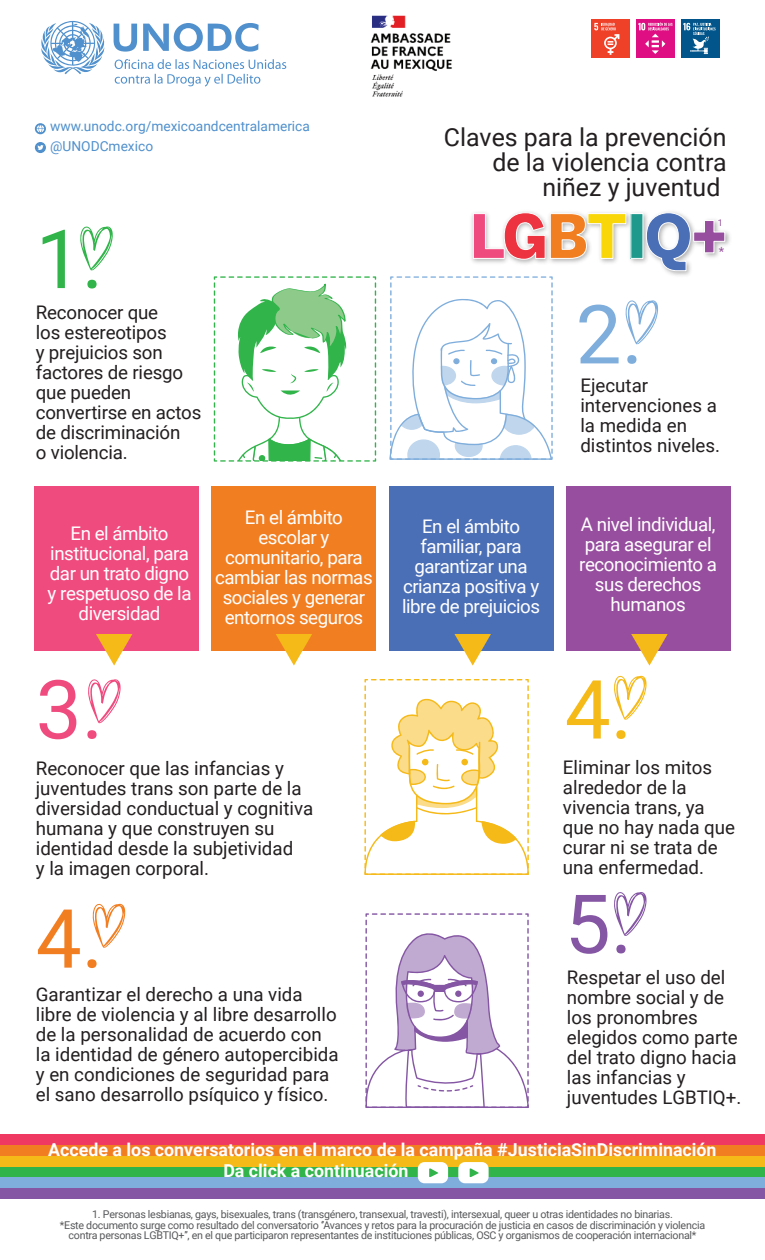
<style>
.page{position:relative;width:765px;height:1260px;background:#fff}
.page>*{position:absolute;margin:0;border:0;box-sizing:border-box;transform-origin:0 0}
.t1{font:81.62px "Roboto";color:#31b44a}
.t2{font:81.62px "Roboto";color:#f04b7f}
.t3{font:81.62px "Roboto";color:#f27e22}
.t4{font:81.62px "Roboto";color:#f5b918}
.t5{font:81.62px "Roboto";color:#8456a3}
.t6{font:81.62px "Roboto";color:#7faedc}
.t7{font:900 60.5px "Benton Sans";letter-spacing:-.05em;color:#f04b7f}
.t8{font:25px/25px "Roboto";color:#231f20;text-align:right}
.t9{font:18.75px/20px "Roboto";color:#231f20}
.t10{font:18.75px/20px "Roboto";letter-spacing:-.025em;color:#fff;text-align:center}
.t11{font:700 17.75px/21.2px "Roboto";color:#fff}
.t12{font:13.75px/20px "Roboto";color:#5090cc}
.t13{font:12.62px "Roboto";color:#974e9e}
.t14{font:10.75px/10.8px "Roboto";letter-spacing:-.025em;color:#57585a;text-align:center}
.t15{font:9.25px "Roboto";color:#974e9e}
.s1{color:#ee3340}
.s2{color:#f27e22}
.s3{color:#f9d607}
.s4{color:#1e998c}
.s5{color:#4b6fb6}
.s6{color:#974e9e}
</style>
<div class="page">
<img style="left:370px;top:15px;width:82px;height:82px">
<div style="left:35px;top:486px;width:164px;height:165px;background:#f04b7f"></div>
<div style="left:212px;top:486px;width:164px;height:165px;background:#f27e22"></div>
<div style="left:389px;top:486px;width:164px;height:165px;background:#4b6fb6"></div>
<div style="left:566px;top:486px;width:164px;height:165px;background:#974e9e"></div>
<svg style="left:365px;top:913px;width:164px;height:195px"></svg>
<svg style="left:364px;top:679px;width:165px;height:196px"></svg>
<svg style="left:389px;top:276px;width:164px;height:184px"></svg>
<svg style="left:96px;top:634px;width:36px;height:32px"></svg>
<svg style="left:276px;top:634px;width:36px;height:32px"></svg>
<svg style="left:454px;top:634px;width:37px;height:32px"></svg>
<svg style="left:631px;top:634px;width:37px;height:32px"></svg>
<svg style="left:88px;top:679px;width:33px;height:44px"></svg>
<svg style="left:614px;top:675px;width:33px;height:45px"></svg>
<svg style="left:614px;top:892px;width:33px;height:44px"></svg>
<svg style="left:93px;top:903px;width:32px;height:45px"></svg>
<svg style="left:80px;top:226px;width:33px;height:44px"></svg>
<svg style="left:625px;top:300px;width:33px;height:44px"></svg>
<svg style="left:214px;top:276px;width:162px;height:186px"></svg>
<img style="left:464px;top:211px;width:266px;height:68px">
<svg style="left:473px;top:212px;width:153px;height:48px"></svg>
<div style="left:631px;top:213px;width:12px;height:46px;border:1px solid #fff"></div>
<svg style="left:646px;top:212px;width:79px;height:59px"></svg>
<div style="left:591px;top:20px;width:39px;height:38px;background:#ef4028"></div>
<svg style="left:594px;top:23px;width:25px;height:32px"></svg>
<div style="left:636px;top:20px;width:39px;height:38px;background:#df0f83"></div>
<svg style="left:638px;top:22px;width:35px;height:32px"></svg>
<div style="left:681px;top:20px;width:38px;height:38px;background:#01558a"></div>
<svg style="left:683px;top:23px;width:33px;height:31px"></svg>
<svg style="left:35px;top:142px;width:11px;height:11px"></svg>
<svg style="left:35px;top:123px;width:11px;height:11px"></svg>
<svg style="left:41px;top:21px;width:245px;height:66px"></svg>
<div style="left:0;top:1134px;width:765px;height:11px;background:#ef3963"></div>
<div style="left:0;top:1145px;width:765px;height:11px;background:#f27e22"></div>
<div style="left:0;top:1156px;width:765px;height:11px;background:#f5b918"></div>
<div style="left:0;top:1167px;width:765px;height:11px;background:#31b44a"></div>
<div style="left:0;top:1177px;width:765px;height:11px;background:#80aedc"></div>
<div style="left:0;top:1188px;width:765px;height:11px;background:#8456a3"></div>
<svg style="left:418px;top:1162px;width:30px;height:21px"></svg>
<svg style="left:458px;top:1162px;width:31px;height:21px"></svg>
<p class="t12" style="left:50px;top:115px;width:261px">www.unodc.org/mexicoandcentralamerica @UNODCmexico</p>
<h1 class="t1" style="left:36px;top:202px;width:69px">1.</h1>
<p class="t9" style="left:36px;top:302px;width:167px">Reconocer que<br>los estereotipos<br>y prejuicios son factores de riesgo que pueden convertirse en actos de discriminación<br>o violencia.</p>
<h3 class="t8" style="left:444px;top:124px;width:284px">Claves para la prevención de la violencia contra niñez y juventud</h3>
<h2 class="t7" style="left:469px;top:200px;width:261px">L<span class="s1">G</span><span class="s2">B</span><span class="s3">T</span><span class="s4">I</span><span class="s5">Q</span><span class="s6">+</span></h2>
<p class="t15" style="left:718px;top:216px;width:7px">1</p>
<p class="t13" style="left:719px;top:243px;width:7px">*</p>
<h1 class="t6" style="left:576px;top:277px;width:69px">2.</h1>
<p class="t9" style="left:580px;top:375px;width:141px">Ejecutar intervenciones a la medida en distintos niveles.</p>
<p class="t10" style="left:48px;top:522px;width:146px">En el ámbito institucional, para dar un trato digno y respetuoso de la diversidad</p>
<h1 class="t2" style="left:36px;top:652px;width:69px">3.</h1>
<p class="t10" style="left:215px;top:506px;width:159px">En el ámbito escolar y comunitario, para cambiar las normas sociales y generar entornos seguros</p>
<p class="t10" style="left:402px;top:516px;width:140px">En el ámbito familiar, para garantizar una crianza positiva y libre de prejuicios</p>
<p class="t10" style="left:579px;top:514px;width:139px">A nivel individual, para asegurar el reconocimiento a sus derechos humanos</p>
<h1 class="t4" style="left:565px;top:652px;width:69px">4.</h1>
<p class="t9" style="left:36px;top:757px;width:279px">Reconocer que las infancias y juventudes trans son parte de la diversidad conductual y cognitiva humana y que construyen su identidad desde la subjetividad<br>y la imagen corporal.</p>
<p class="t9" style="left:563px;top:757px;width:174px">Eliminar los mitos alrededor de la vivencia trans, ya que no hay nada que curar ni se trata de una enfermedad.</p>
<h1 class="t3" style="left:36px;top:881px;width:69px">4.</h1>
<p class="t9" style="left:36px;top:983px;width:304px">Garantizar el derecho a una vida libre de violencia y al libre desarrollo de la personalidad de acuerdo con la identidad de género autopercibida y en condiciones de seguridad para el sano desarrollo psíquico y físico.</p>
<h1 class="t5" style="left:565px;top:867px;width:69px">5.</h1>
<p class="t9" style="left:567px;top:967px;width:176px">Respetar el uso del nombre social y de los pronombres elegidos como parte del trato digno hacia las infancias y juventudes LGBTIQ+.</p>
<p class="t11" style="left:223px;top:1138px;width:495px;text-indent:-175px">Accede a los conversatorios en el marco de la campaña #JusticiaSinDiscriminación<br>Da click a continuación</p>
<p class="t14" style="left:60px;top:1208px;width:647px">1. Personas lesbianas, gays, bisexuales, trans (transgénero, transexual, travesti), intersexual, queer u otras identidades no binarias.<br>*Este documento surge como resultado del conversatorio ‘’Avances y retos para la procuración de justicia en casos de discriminación y violencia contra personas LGBTIQ+’’, en el que participaron representantes de instituciones públicas, OSC y organismos de cooperación internacional*</p>
</div>
